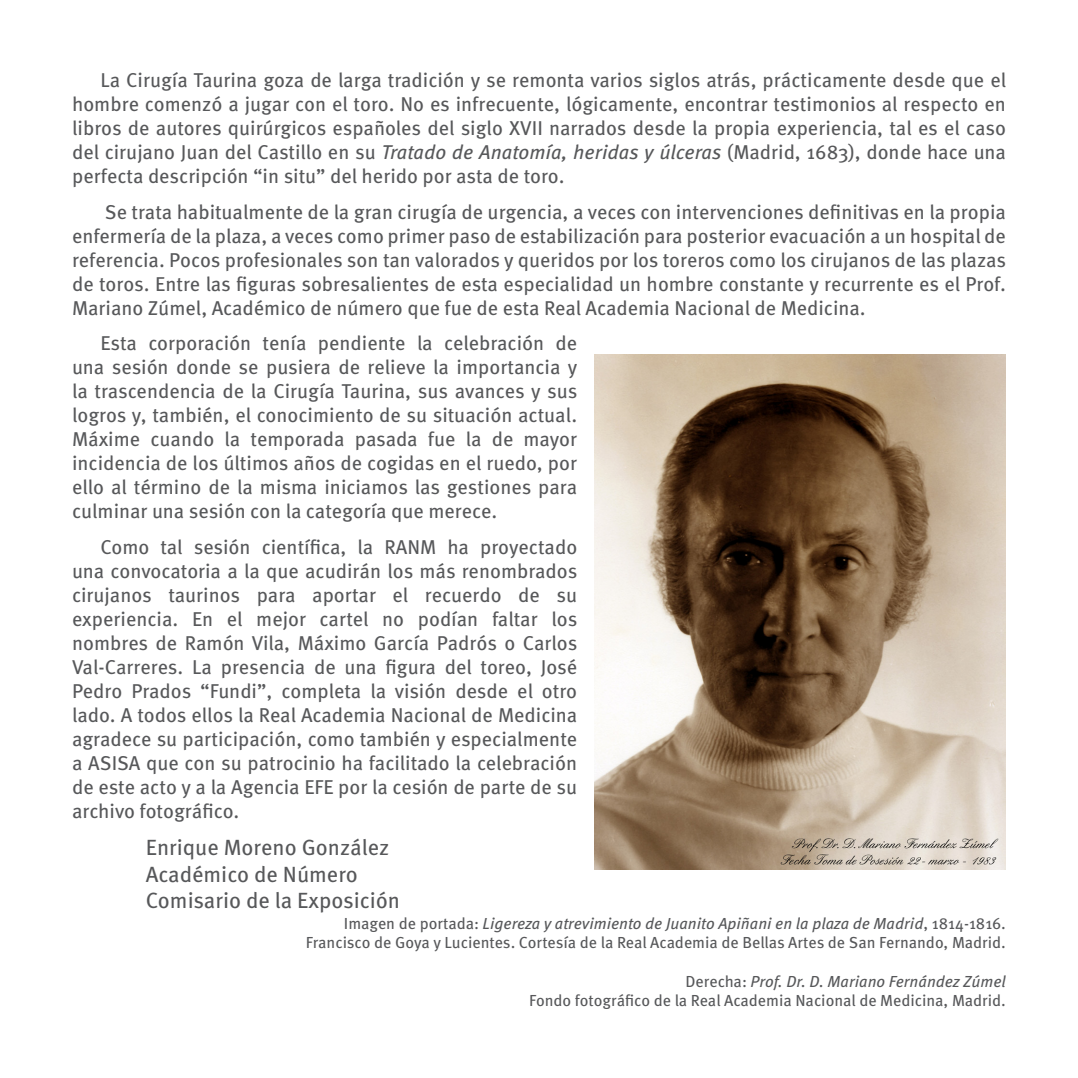
<style>
.page{position:relative;width:1078px;height:1078px;background:#fff}
.page>*{position:absolute;margin:0;border:0;box-sizing:border-box;transform-origin:0 0}
.t1{font:22px/26.4px "Meta Pro";color:#57585a}
.t2{font:20px/24px "Meta Pro";color:#57585a;text-align:justify}
.t3{font:16px/19.2px "Meta Pro";color:#57585a;text-align:right}
.s1{font-style:italic}
</style>
<div class="page">
<img style="left:594px;top:354px;width:411px;height:514px">
<p class="t2" style="left:72px;top:69px;width:935px;text-indent:28px">La Cirugía Taurina goza de larga tradición y se remonta varios siglos atrás, prácticamente desde que el hombre comenzó a jugar con el toro. No es infrecuente, lógicamente, encontrar testimonios al respecto en libros de autores quirúrgicos españoles del siglo XVII narrados desde la propia experiencia, tal es el caso del cirujano Juan del Castillo en su <span class="s1">Tratado de Anatomía, heridas y úlceras</span> (Madrid, 1683), donde hace una perfecta descripción “in situ” del herido por asta de toro.</p>
<p class="t2" style="left:72px;top:200px;width:935px;text-indent:33px">Se trata habitualmente de la gran cirugía de urgencia, a veces con intervenciones definitivas en la propia enfermería de la plaza, a veces como primer paso de estabilización para posterior evacuación a un hospital de referencia. Pocos profesionales son tan valorados y queridos por los toreros como los cirujanos de las plazas de toros. Entre las figuras sobresalientes de esta especialidad un hombre constante y recurrente es el Prof.<br>Mariano Zúmel, Académico de número que fue de esta Real Academia Nacional de Medicina.</p>
<p class="t2" style="left:72px;top:331px;width:506px;text-indent:28px">Esta corporación tenía pendiente la celebración de una sesión donde se pusiera de relieve la importancia y la trascendencia de la Cirugía Taurina, sus avances y sus logros y, también, el conocimiento de su situación actual.<br>Máxime cuando la temporada pasada fue la de mayor incidencia de los últimos años de cogidas en el ruedo, por ello al término de la misma iniciamos las gestiones para culminar una sesión con la categoría que merece.</p>
<p class="t2" style="left:72px;top:535px;width:507px;text-indent:28px">Como tal sesión científica, la RANM ha proyectado una convocatoria a la que acudirán los más renombrados cirujanos taurinos para aportar el recuerdo de su experiencia. En el mejor cartel no podían faltar los nombres de Ramón Vila, Máximo García Padrós o Carlos Val-Carreres. La presencia de una figura del toreo, José Pedro Prados “Fundi”, completa la visión desde el otro lado. A todos ellos la Real Academia Nacional de Medicina agradece su participación, como también y especialmente a ASISA que con su patrocinio ha facilitado la celebración de este acto y a la Agencia EFE por la cesión de parte de su archivo fotográfico.</p>
<p class="t1" style="left:146px;top:835px;width:245px">Enrique Moreno González</p>
<p class="t1" style="left:146px;top:861px;width:256px">Académico de Número<br>Comisario de la Exposición</p>
<p class="t3" style="left:305px;top:914px;width:701px">Imagen de portada: <span class="s1">Ligereza y atrevimiento de Juanito Apiñani en la plaza de Madrid</span>, 1814-1816.<br>Francisco de Goya y Lucientes. Cortesía de la Real Academia de Bellas Artes de San Fernando, Madrid.</p>
<p class="t3" style="left:529px;top:971px;width:478px">Derecha: <span class="s1">Prof. Dr. D. Mariano Fernández Zúmel<br></span>Fondo fotográfico de la Real Academia Nacional de Medicina, Madrid.</p>
</div>
